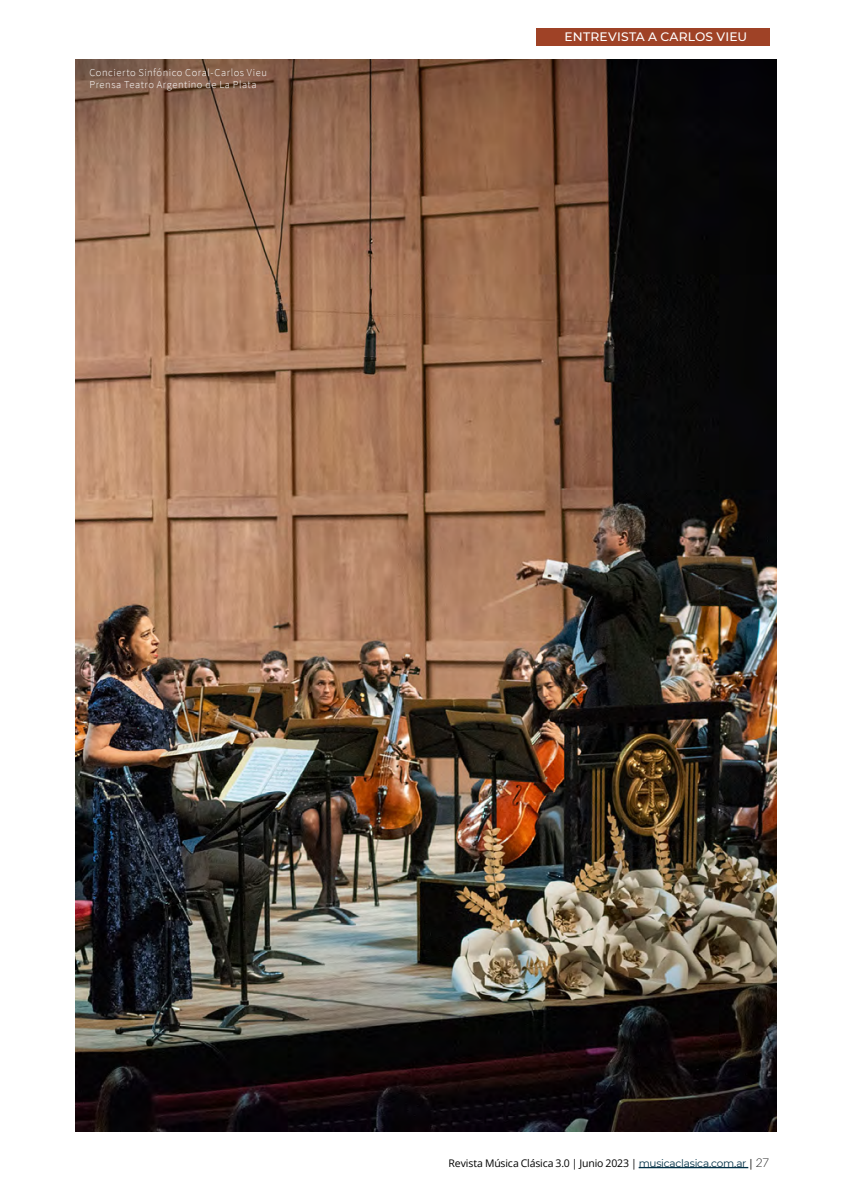
<style>
.page{position:relative;width:844px;height:1191px;background:#fff}
.page>*{position:absolute;margin:0;border:0;box-sizing:border-box;transform-origin:0 0}
.t1{font:500 12.25px "Montserrat";letter-spacing:.015em;color:#fff}
.t2{font:300 10.5px/12.2px "Source Sans Pro";letter-spacing:.05em;color:#fff}
.t3{font:10.5px "Open Sans";letter-spacing:-.015em;color:#000}
.s1{font-family:"Montserrat";color:#023046}
.s2{font-family:"Aileron";font-weight:100;font-size:12.25px}
</style>
<div class="page">
<hr style="left:638px;top:1167px;width:110px;height:1px;background:#023046">
<img style="left:75px;top:60px;width:701px;height:1071px">
<div style="left:536px;top:28px;width:233px;height:18px;background:#9f4226"></div>
<p class="t2" style="left:89px;top:67px;width:179px">Concierto Sinfónico Coral-Carlos Vieu<br>Prensa Teatro Argentino de La Plata</p>
<p class="t1" style="left:552px;top:26px;width:211px">ENTREVISTA A NATALIA SALINAS</p>
<p class="t1" style="left:564px;top:28px;width:184px">ENTREVISTA A CARLOS VIEU</p>
<p class="t3" style="left:448px;top:1155px;width:322px">Revista Música Clásica 3.0 | Junio 2023 | <span class="s1">musicaclasica.com.ar</span> | <span class="s2">27</span></p>
</div>
